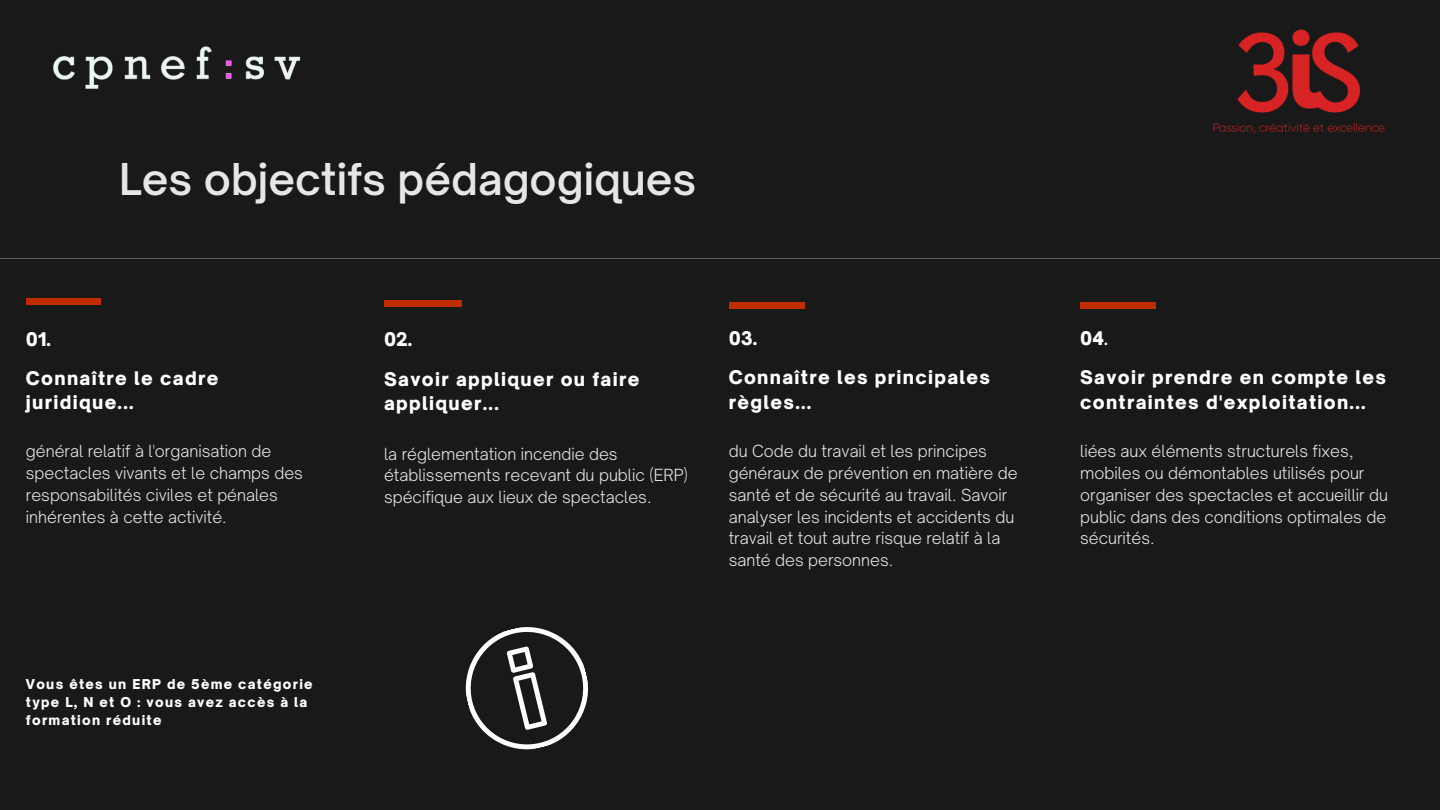
<style>
.page{position:relative;width:1440px;height:810px;background:#191919}
.page>*{position:absolute;margin:0;border:0;box-sizing:border-box;transform-origin:0 0}
.t1{font:600 42px "Open Sauce One";color:#e6e6e6}
.t2{font:900 18px/24.8px "Open Sauce One";letter-spacing:.075em;color:#fff}
.t3{font:300 16px/21.8px "Open Sauce One";color:#e6e6e6}
.t4{font:900 13px/18px "Open Sauce One";letter-spacing:.1em;color:#fff}
.s1{font-weight:600}
</style>
<div class="page">
<div style="left:26px;top:298px;width:74px;height:6px;background:#bf2d00"></div>
<div style="left:384px;top:300px;width:78px;height:7px;background:#bf2d00"></div>
<div style="left:729px;top:303px;width:76px;height:6px;background:#bf2d00"></div>
<hr style="left:0;top:258px;width:1440px;height:1px;background:#fff">
<div style="left:1080px;top:303px;width:76px;height:6px;background:#bf2d00"></div>
<svg style="left:465px;top:627px;width:124px;height:123px"></svg>
<img style="left:1213px;top:29px;width:172px;height:105px">
<img style="left:53px;top:46px;width:248px;height:43px">
<p class="t1" style="left:119px;top:153px;width:579px">Les objectifs pédagogiques</p>
<p class="t2" style="left:26px;top:327px;width:27px">01.</p>
<p class="t2" style="left:384px;top:327px;width:30px">02.</p>
<p class="t2" style="left:384px;top:366px;width:257px">Savoir appliquer ou faire appliquer...</p>
<p class="t3" style="left:384px;top:443px;width:305px">la réglementation incendie des établissements recevant du public (ERP) spécifique aux lieux de spectacles.</p>
<p class="t2" style="left:26px;top:365px;width:194px">Connaître le cadre juridique...</p>
<p class="t3" style="left:26px;top:440px;width:278px">général relatif à l'organisation de spectacles vivants et le champs des responsabilités civiles et pénales inhérentes à cette activité.</p>
<p class="t2" style="left:729px;top:326px;width:30px">03.</p>
<p class="t2" style="left:729px;top:365px;width:263px">Connaître les principales règles...</p>
<p class="t3" style="left:729px;top:440px;width:290px">du Code du travail et les principes généraux de prévention en matière de santé et de sécurité au travail. Savoir analyser les incidents et accidents du travail et tout autre risque relatif à la santé des personnes.</p>
<p class="t4" style="left:26px;top:675px;width:288px">Vous êtes un ERP de 5ème catégorie type L, N et O : vous avez accès à la formation réduite</p>
<p class="t2" style="left:1080px;top:326px;width:30px">04<span class="s1">.</span></p>
<p class="t2" style="left:1080px;top:365px;width:307px">Savoir prendre en compte les contraintes d'exploitation...</p>
<p class="t3" style="left:1080px;top:440px;width:309px">liées aux éléments structurels fixes, mobiles ou démontables utilisés pour organiser des spectacles et accueillir du public dans des conditions optimales de sécurités.</p>
</div>
